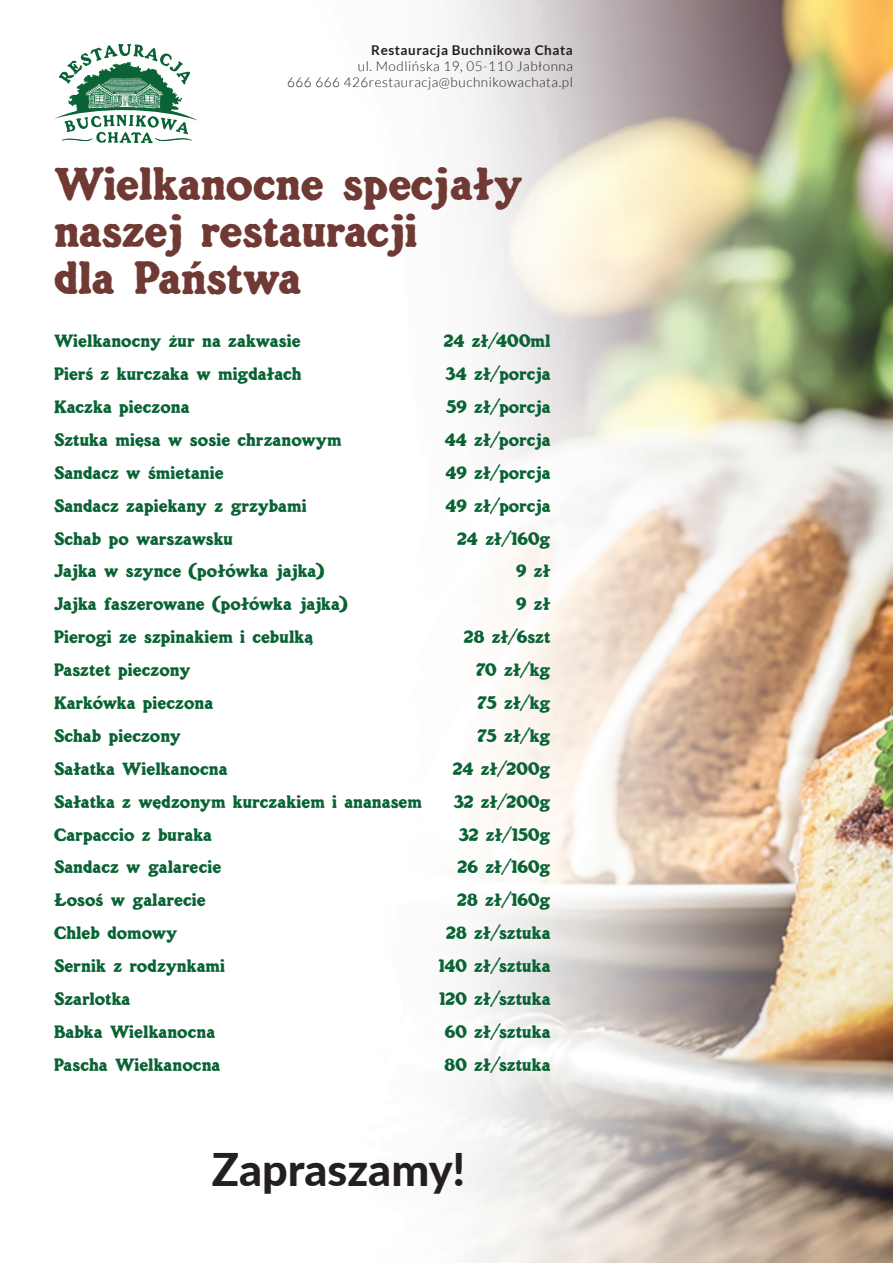
<style>
.page{position:relative;width:893px;height:1263px;background:#fff}
.page>*{position:absolute;margin:0;border:0;box-sizing:border-box;transform-origin:0 0}
.t1{font:800 45px "Lato";color:#231f20}
.t2{font:39px/46.8px "Gorilla Destroyer";letter-spacing:-.01em;color:#703933}
.t3{font:15px "Gorilla Destroyer";letter-spacing:.005em;color:#096334}
.t4{font:300 13.5px "Lato";letter-spacing:.04em;color:#231f20}
.t5{font:700 13.5px "Lato";letter-spacing:.04em;color:#231f20}
</style>
<div class="page">
<img style="left:149px;top:0;width:744px;height:1263px">
<svg style="left:54px;top:44px;width:144px;height:99px"></svg>
<p class="t5" style="left:371px;top:42px;width:203px">Restauracja Buchnikowa Chata</p>
<p class="t4" style="left:358px;top:59px;width:217px">ul. Modlińska 19, 05-110 Jabłonna</p>
<p class="t4" style="left:287px;top:75px;width:287px">666 666 426restauracja@buchnikowachata.pl</p>
<p class="t2" style="left:54px;top:159px;width:470px">Wielkanocne specjały naszej restauracji<br>dla Państwa</p>
<p class="t3" style="left:54px;top:330px;width:248px">Wielkanocny żur na zakwasie</p>
<p class="t3" style="left:444px;top:330px;width:108px">24 zł/400ml</p>
<p class="t3" style="left:54px;top:362px;width:249px">Pierś z kurczaka w migdałach</p>
<p class="t3" style="left:445px;top:362px;width:107px">34 zł/porcja</p>
<p class="t3" style="left:54px;top:395px;width:137px">Kaczka pieczona</p>
<p class="t3" style="left:446px;top:395px;width:106px">59 zł/porcja</p>
<p class="t3" style="left:54px;top:428px;width:289px">Sztuka mięsa w sosie chrzanowym</p>
<p class="t3" style="left:445px;top:428px;width:107px">44 zł/porcja</p>
<p class="t3" style="left:54px;top:461px;width:171px">Sandacz w śmietanie</p>
<p class="t3" style="left:446px;top:461px;width:106px">49 zł/porcja</p>
<p class="t3" style="left:54px;top:494px;width:254px">Sandacz zapiekany z grzybami</p>
<p class="t3" style="left:446px;top:494px;width:106px">49 zł/porcja</p>
<p class="t3" style="left:54px;top:527px;width:180px">Schab po warszawsku</p>
<p class="t3" style="left:457px;top:527px;width:95px">24 zł/160g</p>
<p class="t3" style="left:54px;top:560px;width:272px">Jajka w szynce (połówka jajka)</p>
<p class="t3" style="left:516px;top:560px;width:36px">9 zł</p>
<p class="t3" style="left:54px;top:593px;width:295px">Jajka faszerowane (połówka jajka)</p>
<p class="t3" style="left:516px;top:593px;width:36px">9 zł</p>
<p class="t3" style="left:54px;top:625px;width:261px">Pierogi ze szpinakiem i cebulką</p>
<p class="t3" style="left:464px;top:625px;width:88px">28 zł/6szt</p>
<p class="t3" style="left:54px;top:658px;width:138px">Pasztet pieczony</p>
<p class="t3" style="left:476px;top:658px;width:76px">70 zł/kg</p>
<p class="t3" style="left:54px;top:691px;width:161px">Karkówka pieczona</p>
<p class="t3" style="left:478px;top:691px;width:74px">75 zł/kg</p>
<p class="t3" style="left:54px;top:724px;width:129px">Schab pieczony</p>
<p class="t3" style="left:478px;top:724px;width:74px">75 zł/kg</p>
<p class="t3" style="left:54px;top:757px;width:175px">Sałatka Wielkanocna</p>
<p class="t3" style="left:453px;top:757px;width:99px">24 zł/200g</p>
<p class="t3" style="left:54px;top:790px;width:369px">Sałatka z wędzonym kurczakiem i ananasem</p>
<p class="t3" style="left:454px;top:790px;width:98px">32 zł/200g</p>
<p class="t3" style="left:54px;top:823px;width:160px">Carpaccio z buraka</p>
<p class="t3" style="left:459px;top:823px;width:93px">32 zł/150g</p>
<p class="t3" style="left:54px;top:856px;width:169px">Sandacz w galarecie</p>
<p class="t3" style="left:457px;top:856px;width:95px">26 zł/160g</p>
<p class="t3" style="left:54px;top:889px;width:153px">Łosoś w galarecie</p>
<p class="t3" style="left:457px;top:889px;width:95px">28 zł/160g</p>
<p class="t3" style="left:54px;top:921px;width:125px">Chleb domowy</p>
<p class="t3" style="left:446px;top:921px;width:106px">28 zł/sztuka</p>
<p class="t3" style="left:54px;top:954px;width:173px">Sernik z rodzynkami</p>
<p class="t3" style="left:438px;top:954px;width:114px">140 zł/sztuka</p>
<p class="t3" style="left:54px;top:987px;width:78px">Szarlotka</p>
<p class="t3" style="left:439px;top:987px;width:113px">120 zł/sztuka</p>
<p class="t3" style="left:54px;top:1020px;width:163px">Babka Wielkanocna</p>
<p class="t3" style="left:445px;top:1020px;width:107px">60 zł/sztuka</p>
<p class="t3" style="left:54px;top:1053px;width:168px">Pascha Wielkanocna</p>
<p class="t3" style="left:445px;top:1053px;width:107px">80 zł/sztuka</p>
<p class="t1" style="left:212px;top:1136px;width:255px">Zapraszamy!</p>
</div>
